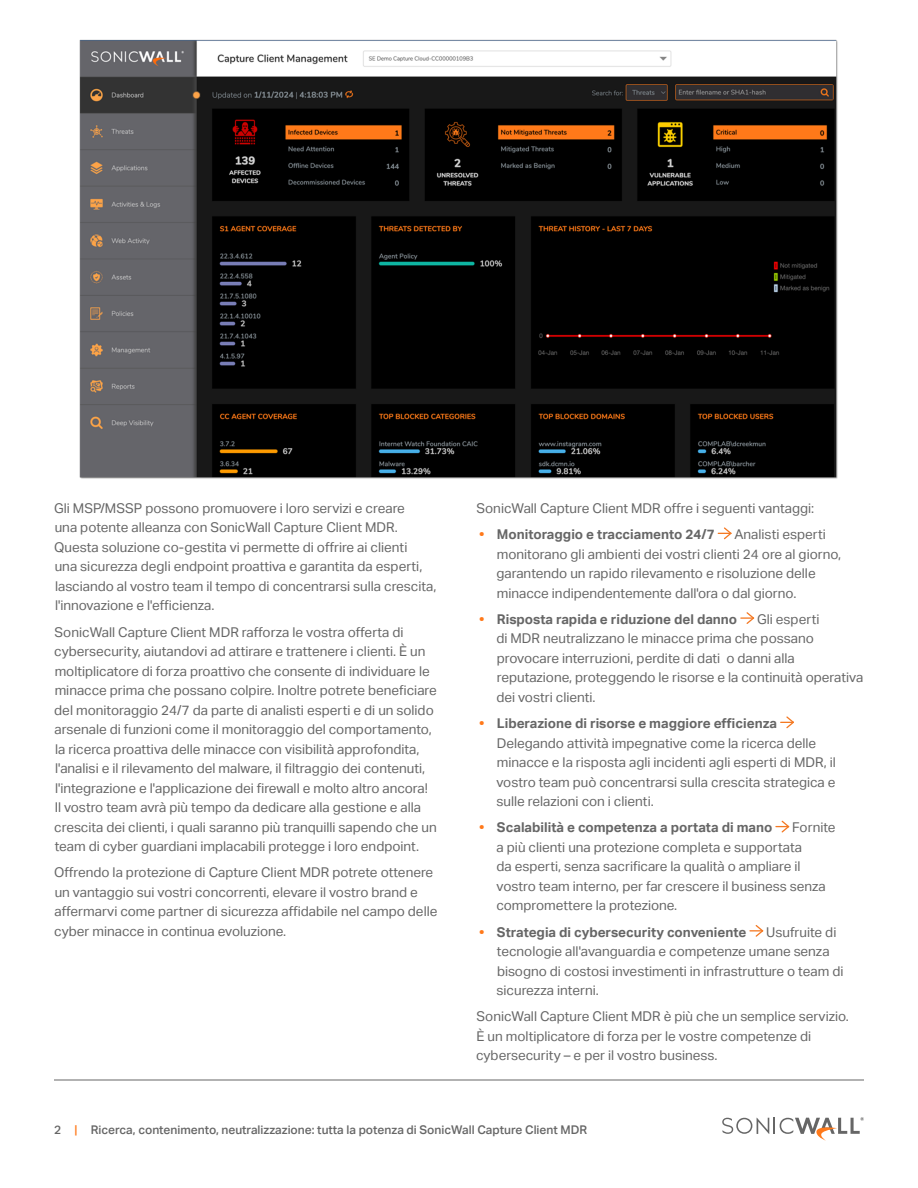
<style>
.page{position:relative;width:918px;height:1188px;background:#fff}
.page>*{position:absolute;margin:0;border:0;box-sizing:border-box;transform-origin:0 0}
.t1{font:13.5px/19.5px "Aktiv Grotesk";color:#666}
.t2{font:700 13.5px "Aktiv Grotesk";color:#666}
.t3{font:500 12px "Aktiv Grotesk";color:#666}
.s1{color:#ff791a}
.s2{font-weight:700;color:#ff791a}
.s3{font-weight:700}
</style>
<div class="page">
<svg style="left:722px;top:1117px;width:142px;height:24px"></svg>
<hr style="left:54px;top:1080px;width:810px;height:1px;background:#666">
<svg style="left:718px;top:527px;width:14px;height:12px"></svg>
<svg style="left:740px;top:612px;width:14px;height:12px"></svg>
<svg style="left:780px;top:716px;width:14px;height:12px"></svg>
<svg style="left:775px;top:821px;width:14px;height:11px"></svg>
<svg style="left:749px;top:925px;width:14px;height:12px"></svg>
<img style="left:80px;top:39px;width:758px;height:440px">
<p class="t1" style="left:54px;top:499px;width:384px">Gli MSP/MSSP possono promuovere i loro servizi e creare<br>una potente alleanza con SonicWall Capture Client MDR.<br>Questa soluzione co-gestita vi permette di offrire ai clienti<br>una sicurezza degli endpoint proattiva e garantita da esperti, lasciando al vostro team il tempo di concentrarsi sulla crescita, l'innovazione e l'efficienza.</p>
<p class="t1" style="left:54px;top:622px;width:384px">SonicWall Capture Client MDR rafforza le vostra offerta di cybersecurity, aiutandovi ad attirare e trattenere i clienti. È un moltiplicatore di forza proattivo che consente di individuare le minacce prima che possano colpire. Inoltre potrete beneficiare del monitoraggio 24/7 da parte di analisti esperti e di un solido arsenale di funzioni come il monitoraggio del comportamento, la ricerca proattiva delle minacce con visibilità approfondita, l'analisi e il rilevamento del malware, il filtraggio dei contenuti, l'integrazione e l'applicazione dei firewall e molto altro ancora!<br>Il vostro team avrà più tempo da dedicare alla gestione e alla crescita dei clienti, i quali saranno più tranquilli sapendo che un team di cyber guardiani implacabili protegge i loro endpoint.</p>
<p class="t1" style="left:54px;top:863px;width:385px">Offrendo la protezione di Capture Client MDR potrete ottenere un vantaggio sui vostri concorrenti, elevare il vostro brand e affermarvi come partner di sicurezza affidabile nel campo delle cyber minacce in continua evoluzione.</p>
<p class="t1" style="left:477px;top:498px;width:339px">SonicWall Capture Client MDR offre i seguenti vantaggi:</p>
<p class="t2" style="left:479px;top:527px;width:237px"><span class="s1">•</span> Monitoraggio e tracciamento 24/7</p>
<p class="t1" style="left:496px;top:525px;width:346px;text-indent:238px">Analisti esperti monitorano gli ambienti dei vostri clienti 24 ore al giorno, garantendo un rapido rilevamento e risoluzione delle minacce indipendentemente dall'ora o dal giorno.</p>
<p class="t2" style="left:479px;top:611px;width:260px"><span class="s1">•</span> Risposta rapida e riduzione del danno</p>
<p class="t1" style="left:496px;top:610px;width:368px;text-indent:261px">Gli esperti<br>di MDR neutralizzano le minacce prima che possano provocare interruzioni, perdite di dati o danni alla reputazione, proteggendo le risorse e la continuità operativa dei vostri clienti.</p>
<p class="t1" style="left:497px;top:714px;width:341px;text-indent:-17px"><span class="s2">•</span> <span class="s3">Liberazione di risorse e maggiore efficienza </span>Delegando attività impegnative come la ricerca delle minacce e la risposta agli incidenti agli esperti di MDR, il vostro team può concentrarsi sulla crescita strategica e sulle relazioni con i clienti.</p>
<p class="t2" style="left:479px;top:820px;width:295px"><span class="s1">•</span> Scalabilità e competenza a portata di mano</p>
<p class="t1" style="left:496px;top:818px;width:341px;text-indent:296px">Fornite a più clienti una protezione completa e supportata<br>da esperti, senza sacrificare la qualità o ampliare il vostro team interno, per far crescere il business senza compromettere la protezione.</p>
<p class="t2" style="left:479px;top:924px;width:269px"><span class="s1">•</span> Strategia di cybersecurity conveniente</p>
<p class="t1" style="left:497px;top:922px;width:348px;text-indent:270px">Usufruite di tecnologie all'avanguardia e competenze umane senza bisogno di costosi investimenti in infrastrutture o team di sicurezza interni.</p>
<p class="t1" style="left:476px;top:1007px;width:374px">SonicWall Capture Client MDR è più che un semplice servizio.<br>È un moltiplicatore di forza per le vostre competenze di cybersecurity – e per il vostro business.</p>
<p class="t3" style="left:54px;top:1123px;width:535px">2 <span class="s1">|</span> Ricerca, contenimento, neutralizzazione: tutta la potenza di SonicWall Capture Client MDR</p>
</div>
